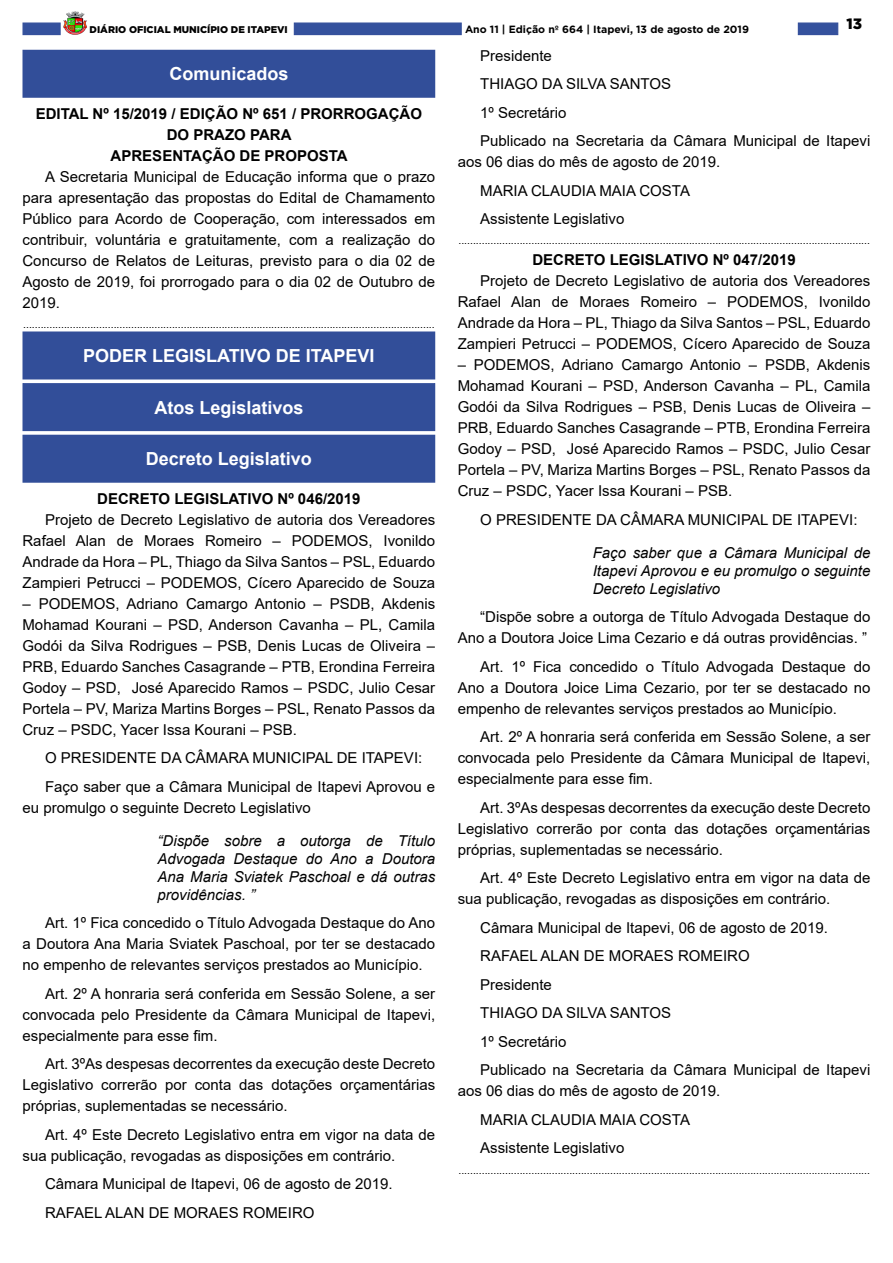
<style>
.page{position:relative;width:893px;height:1263px;background:#fff}
.page>*{position:absolute;margin:0;border:0;box-sizing:border-box;transform-origin:0 0}
.t1{font:700 18px "Arial";color:#fff}
._2_-_Corpo{font:15px/21px "Arial";color:#000;text-align:justify}
._3_-_Ementa{font:italic 15px/18px "Arial";color:#000;text-align:justify}
._1_-_Cabeçalho{font:700 15px/21px "Arial";color:#000;text-align:center}
.t2{font:900 15px "Gotham";color:#000}
._4_-_Fim{font:10.5px "Arial";color:#000}
.t3{font:700 10.5px "Gotham";color:#000}
.t4{font:900 9.75px "Gotham";color:#000}
</style>
<div class="page">
<div style="left:22px;top:23px;width:39px;height:12px;background:#34519d;border:1px solid #334f9b"></div>
<div style="left:798px;top:23px;width:40px;height:12px;background:#34519d"></div>
<img style="left:63px;top:11px;width:24px;height:24px">
<div style="left:294px;top:23px;width:168px;height:12px;background:#34519d"></div>
<div style="left:23px;top:50px;width:412px;height:47px;background:#324e99"></div>
<div style="left:22px;top:50px;width:413px;height:48px;border:1px solid #324e99"></div>
<div style="left:23px;top:332px;width:412px;height:47px;background:#324e99"></div>
<div style="left:22px;top:331px;width:413px;height:48px;border:1px solid #324e99"></div>
<div style="left:23px;top:384px;width:412px;height:46px;background:#324e99"></div>
<div style="left:22px;top:383px;width:413px;height:48px;border:1px solid #324e99"></div>
<div style="left:23px;top:435px;width:412px;height:47px;background:#324e99"></div>
<div style="left:22px;top:435px;width:413px;height:48px;border:1px solid #324e99"></div>
<p class="t4" style="left:90px;top:23px;width:200px">DIÁRIO OFICIAL MUNICÍPIO DE ITAPEVI</p>
<p class="t3" style="left:465px;top:22px;width:285px">Ano 11 | Edição nº 664 | Itapevi, 13 de agosto de 2019</p>
<p class="t2" style="left:847px;top:13px;width:17px">13</p>
<p class="t1" style="left:169px;top:61px;width:121px">Comunicados</p>
<p class="_1_-_Cabeçalho" style="left:36px;top:103px;width:388px">EDITAL Nº 15/2019 / EDIÇÃO Nº 651 / PRORROGAÇÃO<br>DO PRAZO PARA</p>
<p class="_1_-_Cabeçalho" style="left:111px;top:145px;width:238px">APRESENTAÇÃO DE PROPOSTA</p>
<p class="_2_-_Corpo" style="left:22px;top:166px;width:414px;text-indent:22px">A Secretaria Municipal de Educação informa que o prazo para apresentação das propostas do Edital de Chamamento Público para Acordo de Cooperação, com interessados em contribuir, voluntária e gratuitamente, com a realização do Concurso de Relatos de Leituras, previsto para o dia 02 de Agosto de 2019, foi prorrogado para o dia 02 de Outubro de 2019.</p>
<p class="_4_-_Fim" style="left:23px;top:317px;width:413px">.............................................................................................................................................</p>
<p class="t1" style="left:83px;top:343px;width:293px">PODER LEGISLATIVO DE ITAPEVI</p>
<p class="t1" style="left:154px;top:395px;width:151px">Atos Legislativos</p>
<p class="t1" style="left:146px;top:446px;width:168px">Decreto Legislativo</p>
<p class="_1_-_Cabeçalho" style="left:97px;top:488px;width:265px">DECRETO LEGISLATIVO Nº 046/2019</p>
<p class="_2_-_Corpo" style="left:22px;top:509px;width:414px;text-indent:22px">Projeto de Decreto Legislativo de autoria dos Vereadores Rafael Alan de Moraes Romeiro – PODEMOS, Ivonildo Andrade da Hora – PL, Thiago da Silva Santos – PSL, Eduardo Zampieri Petrucci – PODEMOS, Cícero Aparecido de Souza</p>
<p class="_2_-_Corpo" style="left:22px;top:593px;width:414px">– PODEMOS, Adriano Camargo Antonio – PSDB, Akdenis Mohamad Kourani – PSD, Anderson Cavanha – PL, Camila Godói da Silva Rodrigues – PSB, Denis Lucas de Oliveira – PRB, Eduardo Sanches Casagrande – PTB, Erondina Ferreira Godoy – PSD, José Aparecido Ramos – PSDC, Julio Cesar Portela – PV, Mariza Martins Borges – PSL, Renato Passos da Cruz – PSDC, Yacer Issa Kourani – PSB.</p>
<p class="_2_-_Corpo" style="left:45px;top:747px;width:379px">O PRESIDENTE DA CÂMARA MUNICIPAL DE ITAPEVI:</p>
<p class="_2_-_Corpo" style="left:22px;top:776px;width:414px;text-indent:22px">Faço saber que a Câmara Municipal de Itapevi Aprovou e eu promulgo o seguinte Decreto Legislativo</p>
<p class="_3_-_Ementa" style="left:158px;top:832px;width:279px">“Dispõe sobre a outorga de Título Advogada Destaque do Ano a Doutora Ana Maria Sviatek Paschoal e dá outras providências. ”</p>
<p class="_2_-_Corpo" style="left:22px;top:912px;width:414px;text-indent:22px">Art. 1º Fica concedido o Título Advogada Destaque do Ano a Doutora Ana Maria Sviatek Paschoal, por ter se destacado no empenho de relevantes serviços prestados ao Município.</p>
<p class="_2_-_Corpo" style="left:22px;top:983px;width:414px;text-indent:22px">Art. 2º A honraria será conferida em Sessão Solene, a ser convocada pelo Presidente da Câmara Municipal de Itapevi, especialmente para esse fim.</p>
<p class="_2_-_Corpo" style="left:22px;top:1053px;width:414px;text-indent:22px">Art. 3ºAs despesas decorrentes da execução deste Decreto Legislativo correrão por conta das dotações orçamentárias próprias, suplementadas se necessário.</p>
<p class="_2_-_Corpo" style="left:22px;top:1124px;width:414px;text-indent:22px">Art. 4º Este Decreto Legislativo entra em vigor na data de sua publicação, revogadas as disposições em contrário.</p>
<p class="_2_-_Corpo" style="left:45px;top:1173px;width:349px">Câmara Municipal de Itapevi, 06 de agosto de 2019.</p>
<p class="_2_-_Corpo" style="left:45px;top:1202px;width:271px">RAFAEL ALAN DE MORAES ROMEIRO</p>
<p class="_2_-_Corpo" style="left:480px;top:45px;width:73px">Presidente</p>
<p class="_2_-_Corpo" style="left:480px;top:73px;width:192px">THIAGO DA SILVA SANTOS</p>
<p class="_2_-_Corpo" style="left:480px;top:102px;width:88px">1º Secretário</p>
<p class="_2_-_Corpo" style="left:458px;top:130px;width:414px;text-indent:22px">Publicado na Secretaria da Câmara Municipal de Itapevi aos 06 dias do mês de agosto de 2019.</p>
<p class="_2_-_Corpo" style="left:480px;top:180px;width:211px">MARIA CLAUDIA MAIA COSTA</p>
<p class="_2_-_Corpo" style="left:480px;top:208px;width:146px">Assistente Legislativo</p>
<p class="_4_-_Fim" style="left:458px;top:233px;width:413px">.............................................................................................................................................</p>
<p class="_1_-_Cabeçalho" style="left:532px;top:250px;width:265px">DECRETO LEGISLATIVO Nº 047/2019</p>
<p class="_2_-_Corpo" style="left:458px;top:270px;width:414px;text-indent:22px">Projeto de Decreto Legislativo de autoria dos Vereadores Rafael Alan de Moraes Romeiro – PODEMOS, Ivonildo Andrade da Hora – PL, Thiago da Silva Santos – PSL, Eduardo Zampieri Petrucci – PODEMOS, Cícero Aparecido de Souza</p>
<p class="_2_-_Corpo" style="left:458px;top:354px;width:414px">– PODEMOS, Adriano Camargo Antonio – PSDB, Akdenis Mohamad Kourani – PSD, Anderson Cavanha – PL, Camila Godói da Silva Rodrigues – PSB, Denis Lucas de Oliveira – PRB, Eduardo Sanches Casagrande – PTB, Erondina Ferreira Godoy – PSD, José Aparecido Ramos – PSDC, Julio Cesar Portela – PV, Mariza Martins Borges – PSL, Renato Passos da Cruz – PSDC, Yacer Issa Kourani – PSB.</p>
<p class="_2_-_Corpo" style="left:480px;top:509px;width:379px">O PRESIDENTE DA CÂMARA MUNICIPAL DE ITAPEVI:</p>
<p class="_3_-_Ementa" style="left:593px;top:544px;width:279px">Faço saber que a Câmara Municipal de Itapevi Aprovou e eu promulgo o seguinte Decreto Legislativo</p>
<p class="_2_-_Corpo" style="left:458px;top:606px;width:414px;text-align:right">“Dispõe sobre a outorga de Título Advogada Destaque do<br>Ano a Doutora Joice Lima Cezario e dá outras providências. ”</p>
<p class="_2_-_Corpo" style="left:458px;top:656px;width:414px;text-indent:22px">Art. 1º Fica concedido o Título Advogada Destaque do Ano a Doutora Joice Lima Cezario, por ter se destacado no empenho de relevantes serviços prestados ao Município.</p>
<p class="_2_-_Corpo" style="left:458px;top:726px;width:414px;text-indent:22px">Art. 2º A honraria será conferida em Sessão Solene, a ser convocada pelo Presidente da Câmara Municipal de Itapevi, especialmente para esse fim.</p>
<p class="_2_-_Corpo" style="left:458px;top:797px;width:414px;text-indent:22px">Art. 3ºAs despesas decorrentes da execução deste Decreto Legislativo correrão por conta das dotações orçamentárias próprias, suplementadas se necessário.</p>
<p class="_2_-_Corpo" style="left:458px;top:867px;width:414px;text-indent:22px">Art. 4º Este Decreto Legislativo entra em vigor na data de sua publicação, revogadas as disposições em contrário.</p>
<p class="_2_-_Corpo" style="left:480px;top:917px;width:349px">Câmara Municipal de Itapevi, 06 de agosto de 2019.</p>
<p class="_2_-_Corpo" style="left:480px;top:945px;width:271px">RAFAEL ALAN DE MORAES ROMEIRO</p>
<p class="_2_-_Corpo" style="left:480px;top:974px;width:73px">Presidente</p>
<p class="_2_-_Corpo" style="left:480px;top:1002px;width:192px">THIAGO DA SILVA SANTOS</p>
<p class="_2_-_Corpo" style="left:480px;top:1031px;width:88px">1º Secretário</p>
<p class="_2_-_Corpo" style="left:458px;top:1059px;width:414px;text-indent:22px">Publicado na Secretaria da Câmara Municipal de Itapevi aos 06 dias do mês de agosto de 2019.</p>
<p class="_2_-_Corpo" style="left:480px;top:1109px;width:211px">MARIA CLAUDIA MAIA COSTA</p>
<p class="_2_-_Corpo" style="left:480px;top:1137px;width:146px">Assistente Legislativo</p>
<p class="_4_-_Fim" style="left:458px;top:1162px;width:413px">.............................................................................................................................................</p>
</div>
